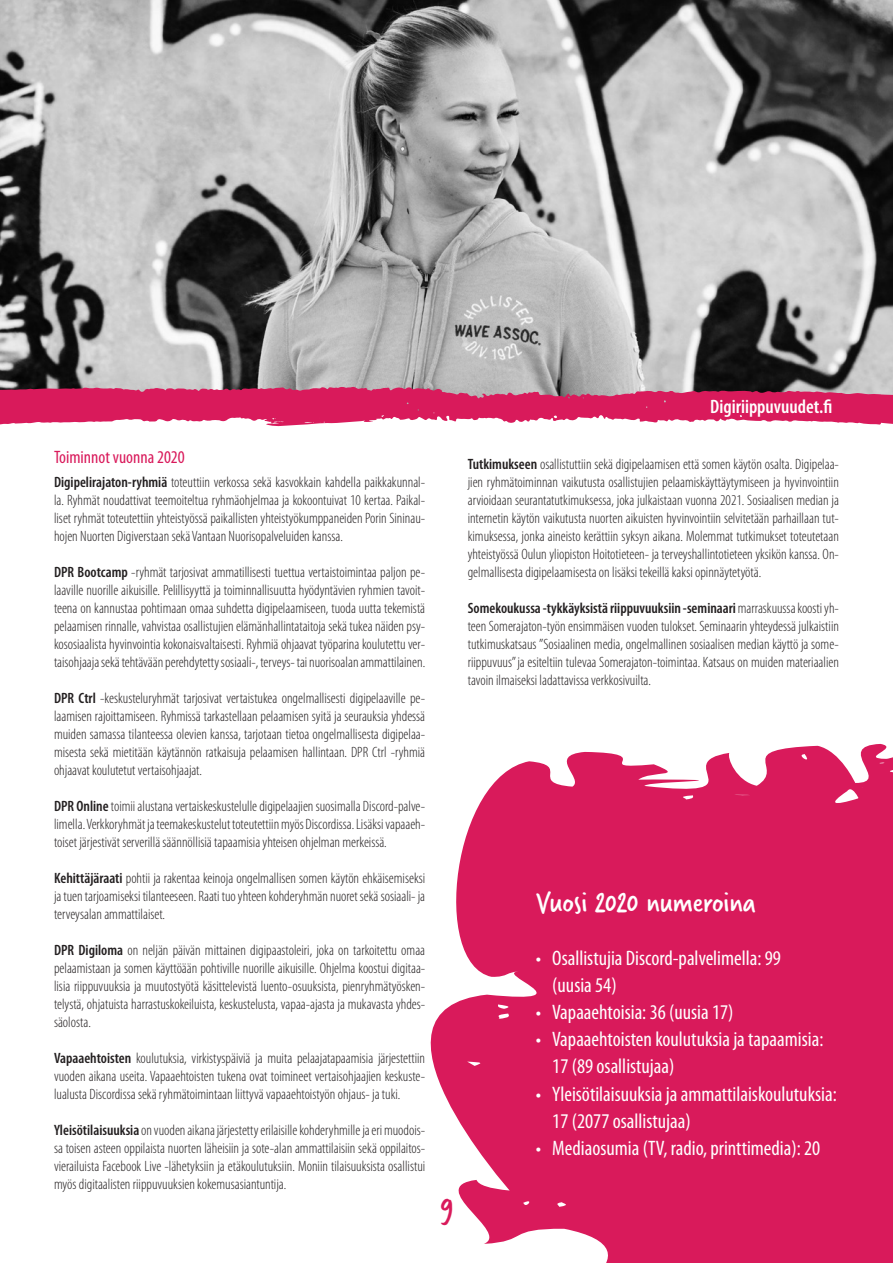
<style>
.page{position:relative;width:893px;height:1263px;background:#fff}
.page>*{position:absolute;margin:0;border:0;box-sizing:border-box;transform-origin:0 0}
.t1{font:36px "Verveine";color:#d91a5b}
.t2{font:31.5px "Verveine";color:#fff}
.t3{font:condensed 21px "Myriad Pro";color:#fff}
.t4{font:600 condensed 19.5px "Myriad Pro";color:#fff}
.t5{font:condensed 18px "Myriad Pro";color:#d91a5b}
.t6{font:300 condensed 15px/18px "Myriad Pro";color:#231f20;text-align:justify}
.s1{font-weight:600}
</style>
<div class="page">
<img style="left:0;top:0;width:893px;height:386px">
<svg style="left:0;top:386px;width:893px;height:41px;background:#d64c7b"></svg>
<svg style="left:430px;top:743px;width:463px;height:520px;background:#de3870"></svg>
<p class="t5" style="left:54px;top:447px;width:132px">Toiminnot vuonna 2020</p>
<p class="t6" style="left:54px;top:473px;width:373px"><span class="s1">Digipelirajaton-ryhmiä</span> toteuttiin verkossa sekä kasvokkain kahdella paikkakunnal&shy;la. Ryhmät noudattivat teemoiteltua ryhmäohjelmaa ja kokoontuivat 10 kertaa. Paikal&shy;liset ryhmät toteutettiin yhteistyössä paikallisten yhteistyökumppaneiden Porin Sininau&shy;hojen Nuorten Digiverstaan sekäVantaan Nuorisopalveluiden kanssa.</p>
<p class="t6" style="left:54px;top:563px;width:373px"><span class="s1">DPR Bootcamp</span> -ryhmät tarjosivat ammatillisesti tuettua vertaistoimintaa paljon pe&shy;laaville nuorille aikuisille. Pelillisyyttä ja toiminnallisuutta hyödyntävien ryhmien tavoit&shy;teena on kannustaa pohtimaan omaa suhdetta digipelaamiseen, tuoda uutta tekemistä pelaamisen rinnalle, vahvistaa osallistujien elämänhallintataitoja sekä tukea näiden psy&shy;kososiaalista hyvinvointia kokonaisvaltaisesti. Ryhmiä ohjaavat työparina koulutettu ver&shy;taisohjaaja sekä tehtävään perehdytetty sosiaali-, terveys- tai nuorisoalan ammattilainen.</p>
<p class="t6" style="left:54px;top:689px;width:373px"><span class="s1">DPR Ctrl</span> -keskusteluryhmät tarjosivat vertaistukea ongelmallisesti digipelaaville pe&shy;laamisen rajoittamiseen. Ryhmissä tarkastellaan pelaamisen syitä ja seurauksia yhdessä muiden samassa tilanteessa olevien kanssa, tarjotaan tietoa ongelmallisesta digipelaa&shy;misesta sekä mietitään käytännön ratkaisuja pelaamisen hallintaan. DPR Ctrl -ryhmiä ohjaavat koulutetut vertaisohjaajat.</p>
<p class="t6" style="left:54px;top:797px;width:373px"><span class="s1">DPR Online</span>toimiialustanavertaiskeskustelulle digipelaajien suosimalla Discord-palve&shy;limella.Verkkoryhmät ja teemakeskustelut toteutettiinmyös Discordissa.Lisäksi vapaaeh&shy;toiset järjestivät serverillä säännöllisiä tapaamisia yhteisen ohjelman merkeissä.</p>
<p class="t6" style="left:54px;top:869px;width:373px"><span class="s1">Kehittäjäraati</span> pohtii ja rakentaa keinoja ongelmallisen somen käytön ehkäisemiseksi ja tuen tarjoamiseksi tilanteeseen.Raati tuo yhteenkohderyhmän nuoret sekä sosiaali-ja terveysalan ammattilaiset.</p>
<p class="t6" style="left:54px;top:941px;width:373px"><span class="s1">DPR Digiloma</span> on neljän päivän mittainen digipaastoleiri, joka on tarkoitettu omaa pelaamistaan ja somen käyttöään pohtiville nuorille aikuisille. Ohjelma koostui digitaa&shy;lisia riippuvuuksia ja muutostyötä käsittelevistä luento-osuuksista, pienryhmätyösken&shy;telystä, ohjatuista harrastuskokeiluista, keskustelusta, vapaa-ajasta ja mukavasta yhdes&shy;säolosta.</p>
<p class="t6" style="left:54px;top:1049px;width:373px"><span class="s1">Vapaaehtoisten</span> koulutuksia, virkistyspäiviä ja muita pelaajatapaamisia järjestettiin vuoden aikana useita. Vapaaehtoisten tukena ovat toimineet vertaisohjaajien keskuste&shy;lualusta Discordissa sekä ryhmätoimintaan liittyvä vapaaehtoistyön ohjaus- ja tuki.</p>
<p class="t6" style="left:54px;top:1121px;width:373px"><span class="s1">Yleisötilaisuuksia</span>on vuoden aikana järjestettyerilaisille kohderyhmilleja eri muodois&shy;sa toisen asteen oppilaista nuorten läheisiin ja sote-alan ammattilaisiin sekä oppilaitos&shy;vierailuista Facebook Live -lähetyksiin ja etäkoulutuksiin. Moniin tilaisuuksista osallistui myös digitaalisten riippuvuuksienkokemusasiantuntija.</p>
<p class="t4" style="left:710px;top:395px;width:124px">Digiriippuvuudet.fi</p>
<p class="t6" style="left:468px;top:456px;width:373px"><span class="s1">Tutkimukseen</span> osallistuttiin sekä digipelaamisen että somen käytön osalta. Digipelaa&shy;jien ryhmätoiminnan vaikutusta osallistujien pelaamiskäyttäytymiseen ja hyvinvointiin arvioidaan seurantatutkimuksessa, joka julkaistaan vuonna 2021. Sosiaalisen median ja internetin käytön vaikutusta nuorten aikuisten hyvinvointiin selvitetään parhaillaan tut&shy;kimuksessa, jonka aineisto kerättiin syksyn aikana. Molemmat tutkimukset toteutetaan yhteistyössä Oulun yliopiston Hoitotieteen- ja terveyshallintotieteen yksikön kanssa. On&shy;gelmallisesta digipelaamisesta on lisäksi tekeillä kaksi opinnäytetyötä.</p>
<p class="t6" style="left:468px;top:600px;width:373px"><span class="s1">Somekoukussa -tykkäyksistä riippuvuuksiin -seminaari</span>marraskuussakoosti yh&shy;teen Somerajaton-työn ensimmäisen vuoden tulokset. Seminaarin yhteydessä julkaistiin tutkimuskatsaus ”Sosiaalinen media, ongelmallinen sosiaalisen median käyttö ja some&shy;riippuvuus” ja esiteltiin tulevaa Somerajaton-toimintaa. Katsaus on muiden materiaalien tavoin ilmaiseksi ladattavissaverkkosivuilta.</p>
<h1 class="t1" style="left:440px;top:1183px;width:15px">9</h1>
<p class="t2" style="left:536px;top:881px;width:222px">Vuosi 2020 numeroina</p>
<p class="t3" style="left:536px;top:947px;width:247px">• Osallistujia Discord-palvelimella: 99</p>
<p class="t3" style="left:552px;top:974px;width:66px">(uusia 54)</p>
<p class="t3" style="left:536px;top:1001px;width:199px">• Vapaaehtoisia: 36 (uusia 17)</p>
<p class="t3" style="left:536px;top:1028px;width:289px">• Vapaaehtoisten koulutuksia ja tapaamisia:</p>
<p class="t3" style="left:552px;top:1055px;width:124px">17 (89 osallistujaa)</p>
<p class="t3" style="left:536px;top:1082px;width:302px">• Yleisötilaisuuksia ja ammattilaiskoulutuksia:</p>
<p class="t3" style="left:552px;top:1109px;width:140px">17 (2077 osallistujaa)</p>
<p class="t3" style="left:536px;top:1136px;width:286px">• Mediaosumia (TV, radio, printtimedia): 20</p>
</div>
